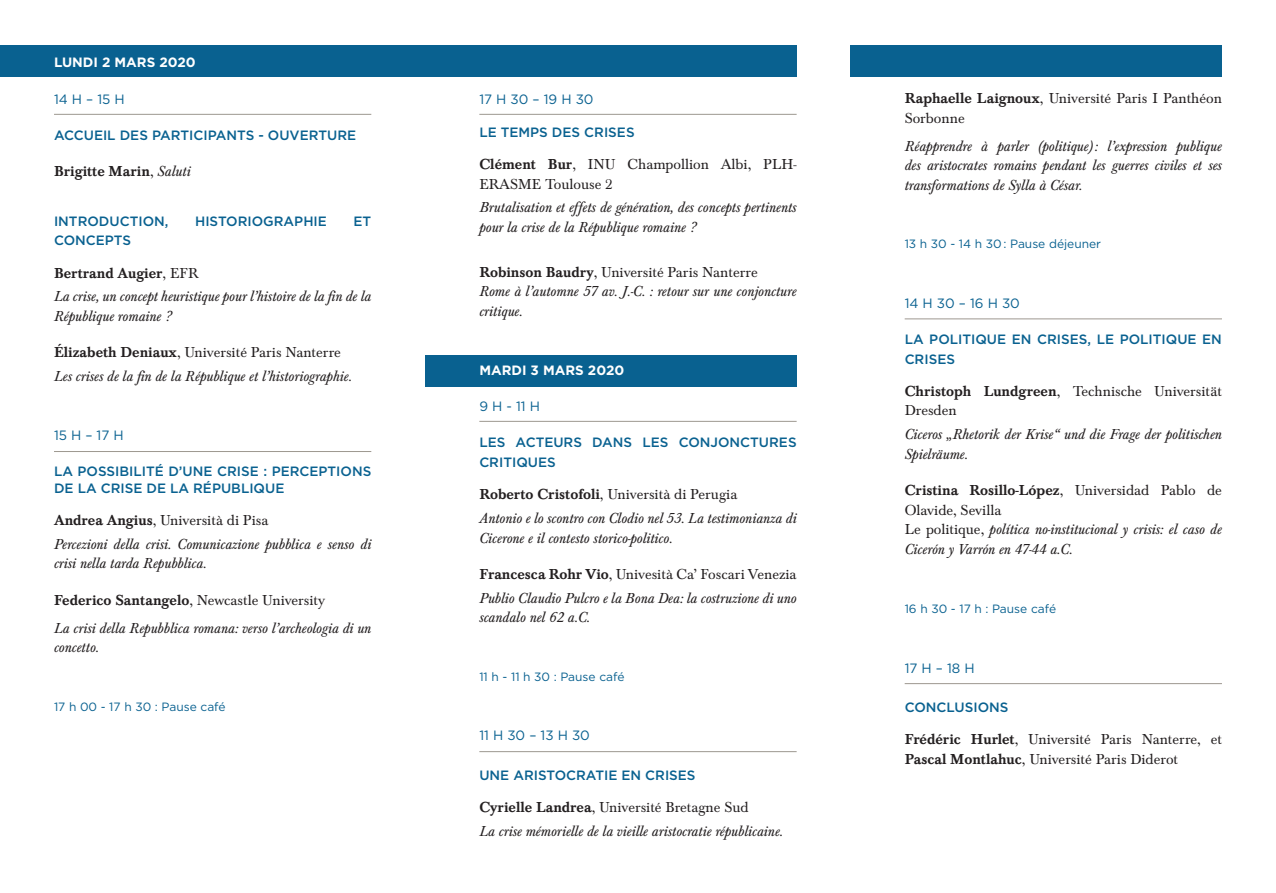
<style>
.page{position:relative;width:1276px;height:893px;background:#fff}
.page>*{position:absolute;margin:0;border:0;box-sizing:border-box;transform-origin:0 0}
.t1{font:italic 15px/19.5px "Baskerville Std";color:#231f20}
.t2{font:15px/19.5px "Baskerville Std";color:#231f20}
.t3{font:500 15px "Baskerville Std";color:#231f20}
.t4{font:500 13.5px/19.8px "Gotham";color:#096190}
.t5{font:13.5px "Gotham";color:#096190}
.t6{font:700 13.5px "Gotham";color:#fff}
.t7{font:12px "Gotham";color:#096190}
.s1{font-weight:400}
.s2{font-weight:400;font-style:italic}
.s3{font-weight:500}
.s4{font-style:normal}
</style>
<div class="page">
<div style="left:425px;top:355px;width:371px;height:31px;background:#096190"></div>
<hr style="left:479px;top:114px;width:317px;height:1px;background:#9d9890">
<hr style="left:479px;top:421px;width:317px;height:1px;background:#9d9890">
<hr style="left:479px;top:751px;width:317px;height:1px;background:#9d9890">
<hr style="left:904px;top:318px;width:318px;height:1px;background:#9d9890">
<hr style="left:904px;top:683px;width:318px;height:1px;background:#9d9890">
<div style="left:0;top:45px;width:796px;height:32px;background:#096190"></div>
<hr style="left:54px;top:114px;width:317px;height:1px;background:#9d9890">
<hr style="left:54px;top:451px;width:317px;height:1px;background:#9d9890">
<div style="left:850px;top:45px;width:372px;height:32px;background:#096190"></div>
<p class="t6" style="left:54px;top:53px;width:143px">LUNDI 2 MARS 2020</p>
<p class="t5" style="left:54px;top:90px;width:72px">14 H – 15 H</p>
<p class="t4" style="left:54px;top:125px;width:304px">ACCUEIL DES PARTICIPANTS - OUVERTURE</p>
<p class="t3" style="left:54px;top:162px;width:138px">Brigitte Marin<span class="s1">,</span> <span class="s2">Saluti</span></p>
<p class="t4" style="left:54px;top:211px;width:116px">INTRODUCTION,</p>
<p class="t4" style="left:195px;top:211px;width:133px">HISTORIOGRAPHIE</p>
<p class="t4" style="left:353px;top:211px;width:19px">ET</p>
<p class="t4" style="left:54px;top:230px;width:79px">CONCEPTS</p>
<p class="t3" style="left:54px;top:264px;width:146px">Bertrand Augier<span class="s1">, EFR</span></p>
<p class="t1" style="left:54px;top:287px;width:319px">La crise, un concept heuristique pour l’histoire de la fin de la<br>République romaine ?</p>
<p class="t2" style="left:54px;top:343px;width:288px"><span class="s3">Élizabeth Deniaux</span>, Université Paris Nanterre</p>
<p class="t1" style="left:54px;top:367px;width:299px">Les crises de la fin de la République et l’historiographie.</p>
<p class="t5" style="left:54px;top:426px;width:71px">15 H – 17 H</p>
<p class="t4" style="left:54px;top:463px;width:319px;line-height:16.5px">LA POSSIBILITÉ D’UNE CRISE : PERCEPTIONS<br>DE LA CRISE DE LA RÉPUBLIQUE</p>
<p class="t2" style="left:54px;top:511px;width:216px"><span class="s3">Andrea Angius</span>, Università di Pisa</p>
<p class="t1" style="left:54px;top:534px;width:319px">Percezioni della crisi. Comunicazione pubblica e senso di crisi nella tarda Repubblica.</p>
<p class="t2" style="left:54px;top:590px;width:273px"><span class="s3">Federico Santangelo</span>, Newcastle University</p>
<p class="t1" style="left:54px;top:618px;width:319px">La crisi della Repubblica romana: verso l’archeologia di un concetto.</p>
<p class="t7" style="left:54px;top:699px;width:173px">17 h 00 - 17 h 30 : Pause café</p>
<p class="t5" style="left:479px;top:90px;width:116px">17 H 30 – 19 H 30</p>
<p class="t4" style="left:479px;top:122px;width:157px">LE TEMPS DES CRISES</p>
<p class="t2" style="left:479px;top:155px;width:319px"><span class="s3">Clément Bur</span>, INU Champollion Albi, PLH-<br>ERASME Toulouse 2</p>
<p class="t1" style="left:479px;top:198px;width:319px">Brutalisation et effets de génération, des concepts pertinents pour la crise de la République romaine ?</p>
<p class="t2" style="left:479px;top:263px;width:280px"><span class="s3">Robinson Baudry</span>, Université Paris Nanterre</p>
<p class="t1" style="left:479px;top:282px;width:319px">Rome à l’automne 57 av. J.-C. : retour sur une conjoncture critique.</p>
<p class="t6" style="left:479px;top:361px;width:146px">MARDI 3 MARS 2020</p>
<p class="t5" style="left:479px;top:398px;width:62px">9 H - 11 H</p>
<p class="t4" style="left:479px;top:432px;width:319px">LES ACTEURS DANS LES CONJONCTURES<br>CRITIQUES</p>
<p class="t2" style="left:479px;top:485px;width:259px"><span class="s3">Roberto Cristofoli</span>, Università di Perugia</p>
<p class="t1" style="left:479px;top:509px;width:319px">Antonio e lo scontro con Clodio nel 53. La testimonianza di<br>Cicerone e il contesto storico-politico.</p>
<p class="t2" style="left:479px;top:565px;width:319px"><span class="s3">Francesca Rohr Vio</span>, Univesità Ca’ Foscari Venezia</p>
<p class="t1" style="left:479px;top:589px;width:319px">Publio Claudio Pulcro e la Bona Dea: la costruzione di uno scandalo nel 62 a.C.</p>
<p class="t7" style="left:479px;top:669px;width:147px">11 h - 11 h 30 : Pause café</p>
<p class="t5" style="left:479px;top:727px;width:112px">11 H 30 – 13 H 30</p>
<p class="t4" style="left:479px;top:765px;width:218px">UNE ARISTOCRATIE EN CRISES</p>
<p class="t2" style="left:479px;top:798px;width:271px"><span class="s3">Cyrielle Landrea</span>, Université Bretagne Sud</p>
<p class="t1" style="left:479px;top:822px;width:305px">La crise mémorielle de la vieille aristocratie républicaine.</p>
<p class="t2" style="left:904px;top:89px;width:319px"><span class="s3">Raphaelle Laignoux</span>, Université Paris I Panthéon<br>Sorbonne</p>
<p class="t1" style="left:904px;top:137px;width:319px;text-align:justify">Réapprendre à parler (politique): l’expression publique des aristocrates romains pendant les guerres civiles et ses transformations de Sylla à César.</p>
<p class="t7" style="left:904px;top:237px;width:198px">13 h 30 - 14 h 30 : Pause déjeuner</p>
<p class="t5" style="left:904px;top:294px;width:117px">14 H 30 – 16 H 30</p>
<p class="t4" style="left:904px;top:329px;width:319px">LA POLITIQUE EN CRISES, LE POLITIQUE EN<br>CRISES</p>
<p class="t2" style="left:904px;top:382px;width:319px"><span class="s3">Christoph Lundgreen</span>, Technische Universität<br>Dresden</p>
<p class="t1" style="left:904px;top:425px;width:319px">Ciceros „Rhetorik der Krise“ und die Frage der politischen<br>Spielräume.</p>
<p class="t2" style="left:904px;top:481px;width:319px"><span class="s3">Cristina Rosillo-López</span>, Universidad Pablo de<br>Olavide, Sevilla</p>
<p class="t1" style="left:904px;top:520px;width:319px"><span class="s4">Le politique,</span> política no-institucional y crisis: el caso de<br>Cicerón y Varrón en 47-44 a.C.</p>
<p class="t7" style="left:904px;top:601px;width:153px">16 h 30 - 17 h : Pause café</p>
<p class="t5" style="left:904px;top:659px;width:72px">17 H – 18 H</p>
<p class="t4" style="left:904px;top:697px;width:105px">CONCLUSIONS</p>
<p class="t2" style="left:904px;top:730px;width:319px"><span class="s3">Frédéric Hurlet</span>, Université Paris Nanterre, et<br><span class="s3">Pascal Montlahuc</span>, Université Paris Diderot</p>
</div>
